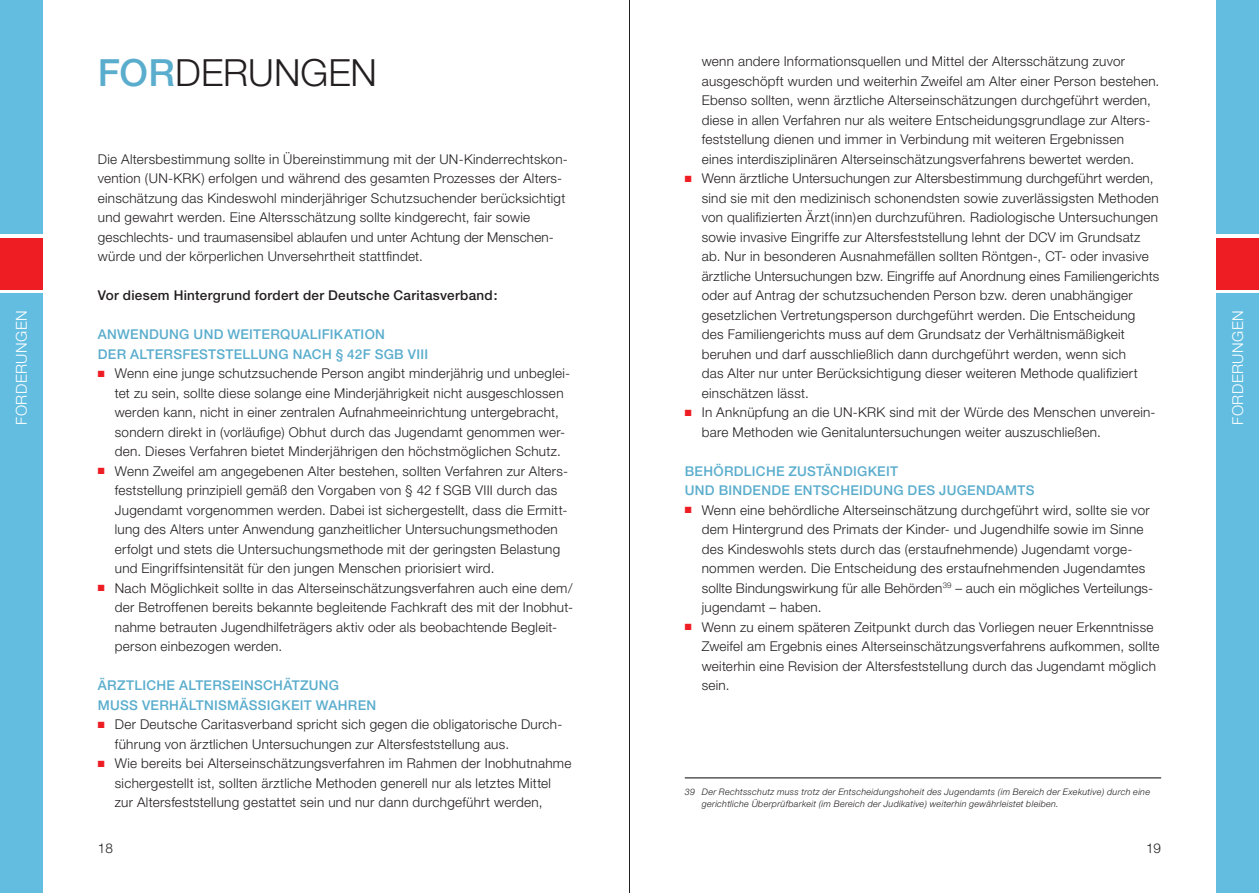
<style>
.page{position:relative;width:1259px;height:893px;background:#fff}
.page>*{position:absolute;margin:0;border:0;box-sizing:border-box;transform-origin:0 0}
.t1{font:300 37.5px "Helvetica Neue";color:#231f20}
.t2{font:300 15px "Helvetica Neue";letter-spacing:.03em;color:#fff}
.t3{font:300 13.5px/19.5px "Helvetica Neue";letter-spacing:.02em;color:#231f20}
.t4{font:500 13.5px/19.5px "Helvetica Neue";letter-spacing:.02em;color:#5aadcd}
.t5{font:500 13.5px "Helvetica Neue";letter-spacing:.02em;color:#231f20}
.t6{font:italic 300 9px/12px "Helvetica Neue";letter-spacing:.035em;color:#231f20}
.s1{color:#ee1d23}
.s2{font-weight:500;color:#5aadcd}
</style>
<div class="page">
<div style="left:0;top:0;width:43px;height:234px;background:#62bde0"></div>
<div style="left:0;top:293px;width:43px;height:600px;background:#62bde0"></div>
<div style="left:0;top:238px;width:43px;height:51px;background:#ee1d23"></div>
<div style="left:1216px;top:0;width:43px;height:234px;background:#62bde0"></div>
<div style="left:1216px;top:293px;width:43px;height:600px;background:#62bde0"></div>
<div style="left:1216px;top:238px;width:43px;height:51px;background:#ee1d23"></div>
<hr style="left:629px;top:0;width:1px;height:893px;background:#231f20">
<hr style="left:685px;top:777px;width:476px;height:1px;background:#231f20">
<p class="t3" style="left:702px;top:51px;width:459px">wenn andere Informationsquellen und Mittel der Altersschätzung zuvor ausgeschöpft wurden und weiterhin Zweifel am Alter einer Person bestehen.<br>Ebenso sollten, wenn ärztliche Alterseinschätzungen durchgeführt werden, diese in allen Verfahren nur als weitere Entscheidungsgrundlage zur Alters&shy;feststellung dienen und immer in Verbindung mit weiteren Ergebnissen<br>eines interdisziplinären Alterseinschätzungsverfahrens bewertet werden.</p>
<p class="t3" style="left:702px;top:168px;width:459px;text-indent:-17px"><span class="s1">■</span> Wenn ärztliche Untersuchungen zur Altersbestimmung durchgeführt werden, sind sie mit den medizinisch schonendsten sowie zuverlässigsten Methoden von qualifizierten Ärzt(inn)en durchzuführen. Radiologische Untersuchungen sowie invasive Eingriffe zur Altersfeststellung lehnt der DCV im Grundsatz ab. N ur in besonderen Ausnahmefällen sollten Röntgen-, CT- oder invasive ärztliche Untersuchungen bzw. Eingriffe auf Anordnung eines Familiengerichts oder auf Antrag der schutzsuchenden Person bzw. deren unabhängiger gesetzlichen Vertretungsperson durchgeführt werden. Die Entscheidung des Familiengerichts muss auf dem Grundsatz der Verhältnismäßigkeit beruhen und darf ausschließlich dann durchgeführt werden, wenn sich<br>das Alter nur unter Berücksichtigung dieser weiteren Methode qualifiziert einschätzen lässt.</p>
<p class="t3" style="left:702px;top:402px;width:455px;text-indent:-17px"><span class="s1">■</span> In Anknüpfung an die UN -KRK sind mit der Würde des Menschen unverein&shy;bare Methoden wie Genitaluntersuchungen weiter auszuschließen.</p>
<p class="t4" style="left:685px;top:461px;width:351px">BEHÖRDLICHE ZUSTÄNDIGKEIT<br>UND BI NDENDE ENTSCHEIDUNG DES JUGENDAMTS</p>
<p class="t3" style="left:702px;top:500px;width:453px;text-indent:-17px"><span class="s1">■</span> Wenn eine behördliche Alterseinschätzung durchgeführt wird, sollte sie vor dem H intergrund des Primats der Kinder- und Jugendhilfe sowie im Sinne des Kindeswohls stets durch das (erstaufnehmende) Jugendamt vorge&shy;nommen werden. Die Entscheidung des erstaufnehmenden Jugendamtes sollte Bindungswirkung für alle Behörden<sup>39</sup> – auch ein mögliches Verteilungs&shy;jugendamt – haben.</p>
<p class="t3" style="left:702px;top:617px;width:459px;text-indent:-17px"><span class="s1">■</span> Wenn zu einem späteren Zeitpunkt durch das Vorliegen neuer Erkenntnisse Zweifel am Ergebnis eines Alterseinschätzungsverfahrens aufkommen, sollte weiterhin eine Revision der Altersfeststellung durch das Jugendamt möglich sein.</p>
<h1 class="t1" style="left:98px;top:50px;width:102px"><span class="s2">FOR</span>deru</h1>
<h1 class="t1" style="left:274px;top:50px;width:104px">ngen</h1>
<p class="t3" style="left:98px;top:149px;width:471px">Die Altersbestimmung sollte in Übereinstimmung mit der UN -Kinderrechtskon&shy;vention (UN -KRK) erfolgen und während des gesamten Prozesses der Alters&shy;einschätzung das Kindeswohl minderjähriger Schutzsuchender berücksichtigt und gewahrt werden. Eine Altersschätzung sollte kindgerecht, fair sowie geschlechts- und traumasensibel ablaufen und unter Achtung der Menschen&shy;würde und der körperlichen Unversehrtheit stattfindet.</p>
<p class="t5" style="left:98px;top:287px;width:401px">VOR DIESEM HINTERGRUND FORDERT DER DEUTSCHE CARITASVERBAND:</p>
<p class="t4" style="left:98px;top:325px;width:332px">ANWENDUNG UND WEITERQUALIFI KATION<br>DER ALTERSFESTSTELLUNG NACH § 42F SGB VIII</p>
<p class="t3" style="left:115px;top:363px;width:457px;text-indent:-17px"><span class="s1">■</span> Wenn eine junge schutzsuchende Person angibt minderjährig und unbeglei&shy;tet zu sein, sollte diese solange eine Minderjährigkeit nicht ausgeschlossen werden kann, nicht in einer zentralen Aufnahmeeinrichtung untergebracht, sondern direkt in (vorläufige) Obhut durch das Jugendamt genommen wer&shy;den. Dieses Verfahren bietet Minderjährigen den höchstmöglichen Schutz.</p>
<p class="t3" style="left:115px;top:461px;width:455px;text-indent:-17px"><span class="s1">■</span> Wenn Zweifel am angegebenen Alter bestehen, sollten Verfahren zur Alters&shy;feststellung prinzipiell gemäß den Vorgaben von § 42 f SGB VIII durch das Jugendamt vorgenommen werden. Dabei ist sichergestellt, dass die Ermitt&shy;lung des Alters unter Anwendung ganzheitlicher Untersuchungsmethoden erfolgt und stets die Untersuchungsmethode mit der geringsten Belastung und Eingriffsintensität für den jungen Menschen priorisiert wird.</p>
<p class="t3" style="left:115px;top:578px;width:460px;text-indent:-17px"><span class="s1">■</span> Nach Möglichkeit sollte in das Alterseinschätzungsverfahren auch eine dem/ der Betroffenen bereits bekannte begleitende Fachkraft des mit der Inobhut&shy;nahme betrauten Jugendhilfeträgers aktiv oder als beobachtende Begleit&shy;person einbezogen werden.</p>
<p class="t4" style="left:98px;top:676px;width:241px">ÄRZTLICHE ALTERSEINSCHÄTZUNG<br>MUSS VERHÄLTNISMÄSSIG</p>
<p class="t2" style="left:12px;top:425px;width:116px;rotate:-90deg">Forderungen</p>
<p class="t2" style="left:1228px;top:425px;width:116px;rotate:-90deg">Forderungen</p>
<p class="t4" style="left:281px;top:695px;width:96px">KEIT WAHREN</p>
<p class="t3" style="left:115px;top:714px;width:449px;text-indent:-17px"><span class="s1">■</span> Der Deutsche Caritasverband spricht sich gegen die obligatorische Durch&shy;führung von ärztlichen Untersuchungen zur Altersfeststellung aus.</p>
<p class="t3" style="left:115px;top:753px;width:458px;text-indent:-17px"><span class="s1">■</span> Wie bereits bei Alterseinschätzungsverfahren im Rahmen der Inobhutnahme sichergestellt ist, sollten ärztliche Methoden generell nur als letztes Mittel zur Altersfeststellung gestattet sein und nur dann durchgeführt werden,</p>
<p class="t6" style="left:702px;top:786px;width:450px;text-indent:-17px">39 Der Rechtsschutz muss trotz der Entscheidungshoheit des Jugendamts (im Bereich der Exekutive) durch eine gerichtliche Überprüfbarkeit (im Bereich der Judikative) weiterhin gewährleistet bleiben.</p>
<p class="t3" style="left:98px;top:838px;width:17px">18</p>
<p class="t3" style="left:1146px;top:838px;width:17px">19</p>
</div>
